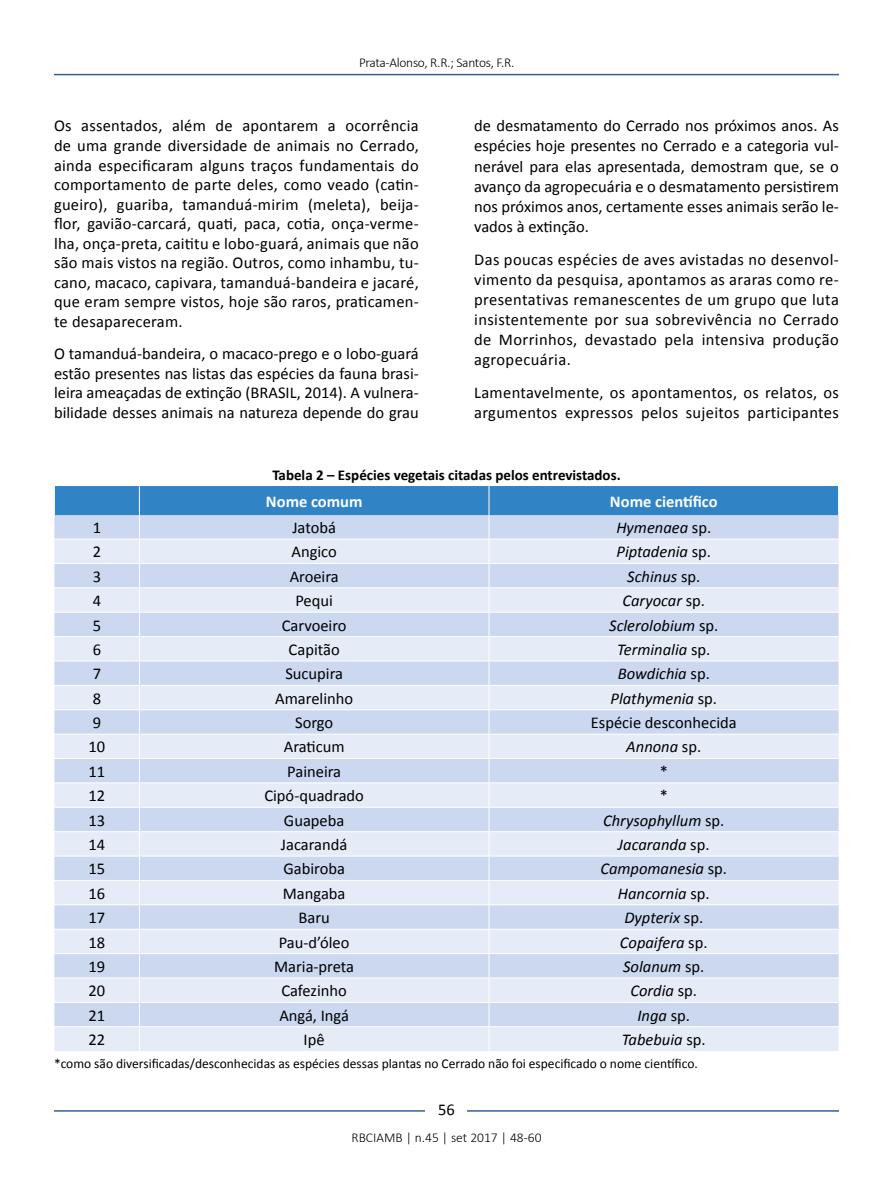
<style>
.page{position:relative;width:893px;height:1191px;background:#fff}
.page>*{position:absolute;margin:0;border:0;box-sizing:border-box;transform-origin:0 0}
.t1{font:16.5px/19.5px "Calibri";color:#000;text-align:justify}
.t2{font:italic 16.5px "Calibri";color:#000}
.t3{font:16.5px/20.1px "Calibri";letter-spacing:.02em;color:#000}
.t4{font:700 16.5px "Calibri";color:#fff}
.t5{font:700 15px "Calibri";color:#000}
.t6{font:13.5px "Calibri";color:#000}
.t7{font:300 13.5px "Calibri";letter-spacing:-.015em;color:#000}
.s1{font-style:normal}
</style>
<div class="page">
<hr style="left:54px;top:74px;width:785px;height:1px;background:#365f92">
<hr style="left:54px;top:1110px;width:785px;height:1px;background:#365f92">
<div style="left:426px;top:1096px;width:41px;height:26px;background:#fff"></div>
<svg style="left:54px;top:486px;width:785px;height:565px;background:#d1def2"></svg>
<p class="t7" style="left:359px;top:54px;width:157px">Prata-Alonso, R.R.; Santos, F.R.</p>
<p class="t1" style="left:54px;top:116px;width:366px">Os assentados, além de apontarem a ocorrência de uma grande diversidade de animais no Cerrado, ainda especificaram alguns traços fundamentais do comportamento de parte deles, como veado (catin&shy;gueiro), guariba, tamanduá-mirim (meleta), beija&shy;flor, gavião-carcará, quati, paca, cotia, onça-verme&shy;lha, onça-preta, caititu e lobo-guará, animais que não são mais vistos na região. Outros, como inhambu, tu&shy;cano, macaco, capivara, tamanduá-bandeira e jacaré, que eram sempre vistos, hoje são raros, praticamen&shy;te desapareceram.</p>
<p class="t1" style="left:54px;top:344px;width:366px">O tamanduá-bandeira, o macaco-prego e o lobo-guará estão presentes nas listas das espécies da fauna brasi&shy;leira ameaçadas de extinção (BRASIL, 2014). A vulnera&shy;bilidade desses animais na natureza depende do grau</p>
<p class="t1" style="left:474px;top:116px;width:366px;line-height:20.1px">de desmatamento do Cerrado nos próximos anos. As espécies hoje presentes no Cerrado e a categoria vul&shy;nerável para elas apresentada, demostram que, se o avanço da agropecuária e o desmatamento persistirem nos próximos anos, certamente esses animais serão le&shy;vados à extinção.</p>
<p class="t1" style="left:474px;top:249px;width:366px;line-height:20.1px">Das poucas espécies de aves avistadas no desenvol&shy;vimento da pesquisa, apontamos as araras como re&shy;presentativas remanescentes de um grupo que luta insistentemente por sua sobrevivência no Cerrado de Morrinhos, devastado pela intensiva produção agropecuária.</p>
<p class="t3" style="left:474px;top:382px;width:366px">Lamentavelmente, os apontamentos, os relatos, os argumentos expressos pelos sujeitos participantes</p>
<p class="t5" style="left:272px;top:465px;width:350px">Tabela 2 – Espécies vegetais citadas pelos entrevistados.</p>
<p class="t4" style="left:266px;top:491px;width:98px">Nome comum</p>
<p class="t4" style="left:610px;top:491px;width:109px">Nome científico</p>
<p class="t1" style="left:93px;top:518px;width:10px">1</p>
<p class="t1" style="left:292px;top:518px;width:45px">Jatobá</p>
<p class="t2" style="left:616px;top:516px;width:96px">Hymenaea <span class="s1">sp.</span></p>
<p class="t1" style="left:93px;top:542px;width:10px">2</p>
<p class="t1" style="left:292px;top:542px;width:47px">Angico</p>
<p class="t2" style="left:616px;top:541px;width:96px">Piptadenia <span class="s1">sp.</span></p>
<p class="t1" style="left:93px;top:566px;width:10px">3</p>
<p class="t1" style="left:290px;top:566px;width:51px">Aroeira</p>
<p class="t2" style="left:627px;top:565px;width:74px">Schinus <span class="s1">sp.</span></p>
<p class="t1" style="left:93px;top:591px;width:10px">4</p>
<p class="t1" style="left:295px;top:591px;width:39px">Pequi</p>
<p class="t2" style="left:622px;top:589px;width:84px">Caryocar <span class="s1">sp.</span></p>
<p class="t1" style="left:93px;top:615px;width:10px">5</p>
<p class="t1" style="left:282px;top:615px;width:66px">Carvoeiro</p>
<p class="t2" style="left:609px;top:614px;width:111px">Sclerolobium <span class="s1">sp.</span></p>
<p class="t1" style="left:93px;top:640px;width:10px">6</p>
<p class="t1" style="left:289px;top:640px;width:53px">Capitão</p>
<p class="t2" style="left:617px;top:638px;width:95px">Terminalia <span class="s1">sp.</span></p>
<p class="t1" style="left:93px;top:664px;width:10px">7</p>
<p class="t1" style="left:285px;top:664px;width:59px">Sucupira</p>
<p class="t2" style="left:618px;top:662px;width:94px">Bowdichia <span class="s1">sp.</span></p>
<p class="t1" style="left:93px;top:688px;width:10px">8</p>
<p class="t1" style="left:275px;top:688px;width:79px">Amarelinho</p>
<p class="t2" style="left:610px;top:687px;width:108px">Plathymenia <span class="s1">sp.</span></p>
<p class="t1" style="left:93px;top:713px;width:10px">9</p>
<p class="t1" style="left:295px;top:713px;width:40px">Sorgo</p>
<p class="t1" style="left:591px;top:713px;width:147px">Espécie desconhecida</p>
<p class="t1" style="left:89px;top:737px;width:18px">10</p>
<p class="t1" style="left:284px;top:737px;width:62px">Araticum</p>
<p class="t2" style="left:626px;top:735px;width:76px">Annona <span class="s1">sp.</span></p>
<p class="t1" style="left:89px;top:761px;width:18px">11</p>
<p class="t1" style="left:287px;top:761px;width:55px">Paineira</p>
<p class="t1" style="left:660px;top:761px;width:10px">*</p>
<p class="t1" style="left:89px;top:786px;width:18px">12</p>
<p class="t1" style="left:264px;top:786px;width:101px">Cipó-quadrado</p>
<p class="t1" style="left:660px;top:786px;width:10px">*</p>
<p class="t1" style="left:89px;top:810px;width:18px">13</p>
<p class="t1" style="left:284px;top:810px;width:62px">Guapeba</p>
<p class="t2" style="left:603px;top:809px;width:123px">Chrysophyllum <span class="s1">sp.</span></p>
<p class="t1" style="left:89px;top:835px;width:18px">14</p>
<p class="t1" style="left:281px;top:835px;width:68px">Jacarandá</p>
<p class="t2" style="left:618px;top:833px;width:93px">Jacaranda <span class="s1">sp.</span></p>
<p class="t1" style="left:88px;top:859px;width:18px">15</p>
<p class="t1" style="left:283px;top:859px;width:63px">Gabiroba</p>
<p class="t2" style="left:600px;top:857px;width:128px">Campomanesia <span class="s1">sp.</span></p>
<p class="t1" style="left:88px;top:883px;width:18px">16</p>
<p class="t1" style="left:283px;top:883px;width:64px">Mangaba</p>
<p class="t2" style="left:618px;top:882px;width:93px">Hancornia <span class="s1">sp.</span></p>
<p class="t1" style="left:88px;top:908px;width:18px">17</p>
<p class="t1" style="left:299px;top:908px;width:33px">Baru</p>
<p class="t2" style="left:624px;top:906px;width:80px">Dypterix <span class="s1">sp.</span></p>
<p class="t1" style="left:88px;top:932px;width:18px">18</p>
<p class="t1" style="left:279px;top:932px;width:72px">Pau-d’óleo</p>
<p class="t2" style="left:620px;top:930px;width:89px">Copaifera <span class="s1">sp.</span></p>
<p class="t1" style="left:88px;top:956px;width:18px">19</p>
<p class="t1" style="left:274px;top:956px;width:82px">Maria-preta</p>
<p class="t2" style="left:623px;top:955px;width:83px">Solanum <span class="s1">sp.</span></p>
<p class="t1" style="left:88px;top:981px;width:18px">20</p>
<p class="t1" style="left:281px;top:981px;width:67px">Cafezinho</p>
<p class="t2" style="left:630px;top:979px;width:68px">Cordia <span class="s1">sp.</span></p>
<p class="t1" style="left:88px;top:1005px;width:18px">21</p>
<p class="t1" style="left:279px;top:1005px;width:71px">Angá, Ingá</p>
<p class="t2" style="left:637px;top:1004px;width:54px">Inga <span class="s1">sp.</span></p>
<p class="t1" style="left:88px;top:1029px;width:18px">22</p>
<p class="t1" style="left:304px;top:1029px;width:23px">Ipê</p>
<p class="t2" style="left:622px;top:1028px;width:85px">Tabebuia <span class="s1">sp.</span></p>
<p class="t6" style="left:54px;top:1054px;width:645px">*como são diversificadas/desconhecidas as espécies dessas plantas no Cerrado não foi especificado o nome científico.</p>
<p class="t1" style="left:438px;top:1100px;width:18px">56</p>
<p class="t7" style="left:351px;top:1129px;width:192px">RBCIAMB | n.45 | set 2017 | 48-60</p>
</div>
